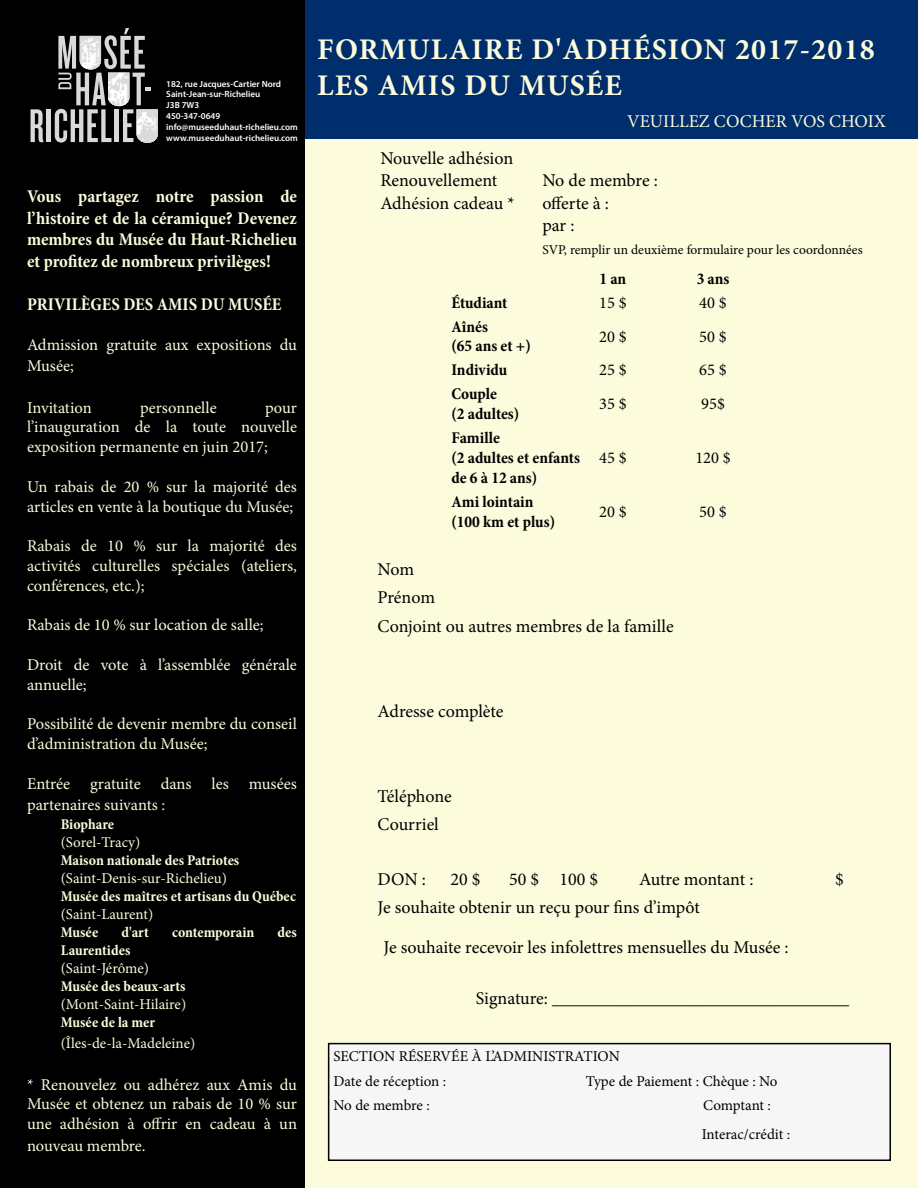
<style>
.page{position:relative;width:918px;height:1188px;background:#fff}
.page>*{position:absolute;margin:0;border:0;box-sizing:border-box;transform-origin:0 0}
.t1{font:700 30px/36px "Minion Pro";letter-spacing:.04em;color:#fcfbdc}
.t2{font:18px/28.3px "Minion Pro";letter-spacing:-.005em;color:#000}
.t3{font:700 condensed 18px/21.6px "Minion Pro";color:#fcfbdc;text-align:justify}
.t4{font:18px "Minion Pro";color:#fcfbdc}
.t5{font:16.5px/19.8px "Minion Pro";color:#fcfbdc}
.t6{font:700 condensed 16.5px/19.8px "Minion Pro";color:#000}
.t7{font:16.5px "Minion Pro";color:#000}
.t8{font:700 condensed 15px "Minion Pro";color:#fcfbdc}
.t9{font:15px "Minion Pro";color:#fcfbdc}
.t10{font:15px/24.8px "Minion Pro";color:#000}
.t11{font:13.5px "Minion Pro";color:#000}
.t12{font:600 9px/10.8px "Myriad Pro";color:#fff}
</style>
<div class="page">
<div style="left:0;top:0;width:306px;height:1188px;background:#000"></div>
<div style="left:306px;top:0;width:612px;height:138px;background:#002d6b"></div>
<div style="left:306px;top:139px;width:612px;height:1049px;background:#fcfbdc"></div>
<div style="left:329px;top:1044px;width:561px;height:116px;background:#f6f6f6"></div>
<div style="left:328px;top:1043px;width:563px;height:118px;border:2px solid #000"></div>
<svg style="left:31px;top:109px;width:12px;height:33px"></svg>
<hr style="left:47px;top:109px;width:4px;height:33px;background:#d9d9d9">
<svg style="left:55px;top:28px;width:103px;height:115px"></svg>
<img style="left:108px;top:73px;width:21px;height:33px">
<p class="t12" style="left:166px;top:78px;width:133px">182, rue Jacques-Cartier Nord<br>Saint-Jean-sur-Richelieu<br>J3B 7W3<br>450-347-0649 info@museeduhaut-richelieu.com www.museeduhaut-richelieu.com</p>
<p class="t3" style="left:27px;top:185px;width:272px">Vous partagez notre passion de l’histoire et de la céramique? Devenez membres du Musée du Haut-Richelieu et profitez de nombreux privilèges!</p>
<p class="t3" style="left:27px;top:293px;width:256px">PRIVILÈGES DES AMIS DU MUSÉE</p>
<p class="t5" style="left:27px;top:334px;width:272px;line-height:21.6px">Admission gratuite aux expositions du<br>Musée;</p>
<p class="t5" style="left:27px;top:398px;width:66px">Invitation</p>
<p class="t5" style="left:140px;top:398px;width:78px">personnelle</p>
<p class="t5" style="left:27px;top:398px;width:272px;text-align:justify;text-indent:238px">pour l’inauguration de la toute nouvelle exposition permanente en juin 2017;</p>
<p class="t5" style="left:27px;top:477px;width:272px">Un rabais de 20 % sur la majorité des articles en vente à la boutique du Musée;</p>
<p class="t5" style="left:27px;top:536px;width:272px;text-align:justify">Rabais de 10 % sur la majorité des activités culturelles spéciales (ateliers, conférences, etc.);</p>
<p class="t5" style="left:27px;top:615px;width:238px">Rabais de 10 % sur location de salle;</p>
<p class="t5" style="left:27px;top:655px;width:272px">Droit de vote à l’assemblée générale annuelle;</p>
<p class="t5" style="left:27px;top:714px;width:271px">Possibilité de devenir membre du conseil d’administration du Musée;</p>
<p class="t5" style="left:27px;top:773px;width:271px;line-height:21.6px">Entrée gratuite dans les musées partenaires suivants :</p>
<p class="t8" style="left:61px;top:813px;width:55px">Biophare</p>
<p class="t9" style="left:61px;top:832px;width:81px">(Sorel-Tracy)</p>
<p class="t8" style="left:61px;top:849px;width:180px">Maison nationale des Patriotes</p>
<p class="t9" style="left:61px;top:868px;width:168px">(Saint-Denis-sur-Richelieu)</p>
<p class="t8" style="left:61px;top:885px;width:237px">Musée des maîtres et artisans du Québec</p>
<p class="t9" style="left:61px;top:904px;width:94px">(Saint-Laurent)</p>
<p class="t8" style="left:61px;top:921px;width:39px">Musée</p>
<p class="t8" style="left:121px;top:921px;width:29px">d'art</p>
<p class="t8" style="left:172px;top:921px;width:84px">contemporain</p>
<p class="t8" style="left:278px;top:921px;width:21px">des</p>
<p class="t8" style="left:61px;top:939px;width:71px">Laurentides</p>
<p class="t9" style="left:61px;top:958px;width:90px">(Saint-Jérôme)</p>
<p class="t8" style="left:61px;top:975px;width:126px">Musée des beaux-arts</p>
<p class="t9" style="left:61px;top:994px;width:127px">(Mont-Saint-Hilaire)</p>
<p class="t8" style="left:61px;top:1011px;width:96px">Musée de la mer</p>
<p class="t9" style="left:61px;top:1033px;width:136px">(Îles-de-la-Madeleine)</p>
<p class="t5" style="left:27px;top:1074px;width:272px;text-align:justify">* Renouvelez ou adhérez aux Amis du Musée et obtenez un rabais de 10 % sur une adhésion à offrir en cadeau à un</p>
<p class="t5" style="left:27px;top:1136px;width:120px">nouveau membre.</p>
<h1 class="t1" style="left:317px;top:31px;width:559px">FORMULAIRE D'ADHÉSION 2017-2018<br>LES AMIS DU MUSÉE</h1>
<p class="t2" style="left:380px;top:147px;width:134px;line-height:22.5px">Nouvelle adhésion<br>Renouvellement</p>
<p class="t4" style="left:627px;top:109px;width:260px">VEUILLEZ COCHER VOS CHOIX</p>
<p class="t2" style="left:542px;top:166px;width:117px">No de membre :</p>
<p class="t2" style="left:380px;top:189px;width:136px">Adhésion cadeau *</p>
<p class="t2" style="left:542px;top:192px;width:68px;line-height:22.5px">offerte à : par :</p>
<p class="t11" style="left:542px;top:240px;width:322px">SVP, remplir un deuxième formulaire pour les coordonnées</p>
<p class="t6" style="left:600px;top:268px;width:28px">1 an</p>
<p class="t6" style="left:697px;top:268px;width:34px">3 ans</p>
<p class="t6" style="left:452px;top:292px;width:58px">Étudiant</p>
<p class="t7" style="left:599px;top:291px;width:29px">15 $</p>
<p class="t7" style="left:699px;top:291px;width:29px">40 $</p>
<p class="t6" style="left:452px;top:316px;width:81px">Aînés<br>(65 ans et +)</p>
<p class="t7" style="left:599px;top:325px;width:29px">20 $</p>
<p class="t7" style="left:699px;top:325px;width:29px">50 $</p>
<p class="t6" style="left:452px;top:360px;width:57px">Individu</p>
<p class="t7" style="left:599px;top:359px;width:29px">25 $</p>
<p class="t7" style="left:699px;top:359px;width:29px">65 $</p>
<p class="t6" style="left:452px;top:384px;width:69px">Couple<br>(2 adultes)</p>
<p class="t7" style="left:599px;top:393px;width:29px">35 $</p>
<p class="t7" style="left:701px;top:393px;width:25px">95$</p>
<p class="t6" style="left:452px;top:428px;width:130px">Famille<br>(2 adultes et enfants de 6 à 12 ans)</p>
<p class="t7" style="left:599px;top:447px;width:29px">45 $</p>
<p class="t7" style="left:695px;top:447px;width:37px">120 $</p>
<p class="t6" style="left:452px;top:492px;width:105px">Ami lointain (100 km et plus)</p>
<p class="t7" style="left:599px;top:500px;width:29px">20 $</p>
<p class="t7" style="left:699px;top:500px;width:29px">50 $</p>
<p class="t2" style="left:378px;top:555px;width:298px">Nom<br>Prénom<br>Conjoint ou autres membres de la famille</p>
<p class="t2" style="left:378px;top:697px;width:128px">Adresse complète</p>
<p class="t2" style="left:378px;top:782px;width:76px">Téléphone<br>Courriel</p>
<p class="t2" style="left:378px;top:865px;width:50px">DON :</p>
<p class="t2" style="left:450px;top:865px;width:32px">20 $</p>
<p class="t2" style="left:509px;top:865px;width:91px">50 $ 100 $</p>
<p class="t2" style="left:639px;top:865px;width:116px">Autre montant :</p>
<p class="t2" style="left:835px;top:865px;width:10px">$</p>
<p class="t2" style="left:378px;top:893px;width:324px">Je souhaite obtenir un reçu pour fins d’impôt</p>
<p class="t2" style="left:384px;top:933px;width:407px">Je souhaite recevoir les infolettres mensuelles du Musée :</p>
<p class="t2" style="left:476px;top:984px;width:375px">Signature: _________________________________</p>
<p class="t10" style="left:334px;top:1044px;width:288px">SECTION RÉSERVÉE À L’ADMINISTRATION<br>Date de réception :</p>
<p class="t10" style="left:586px;top:1069px;width:193px">Type de Paiement : Chèque : No</p>
<p class="t10" style="left:334px;top:1093px;width:98px">No de membre :</p>
<p class="t10" style="left:702px;top:1092px;width:90px;line-height:28.3px">Comptant :<br>Interac/crédit :</p>
</div>
